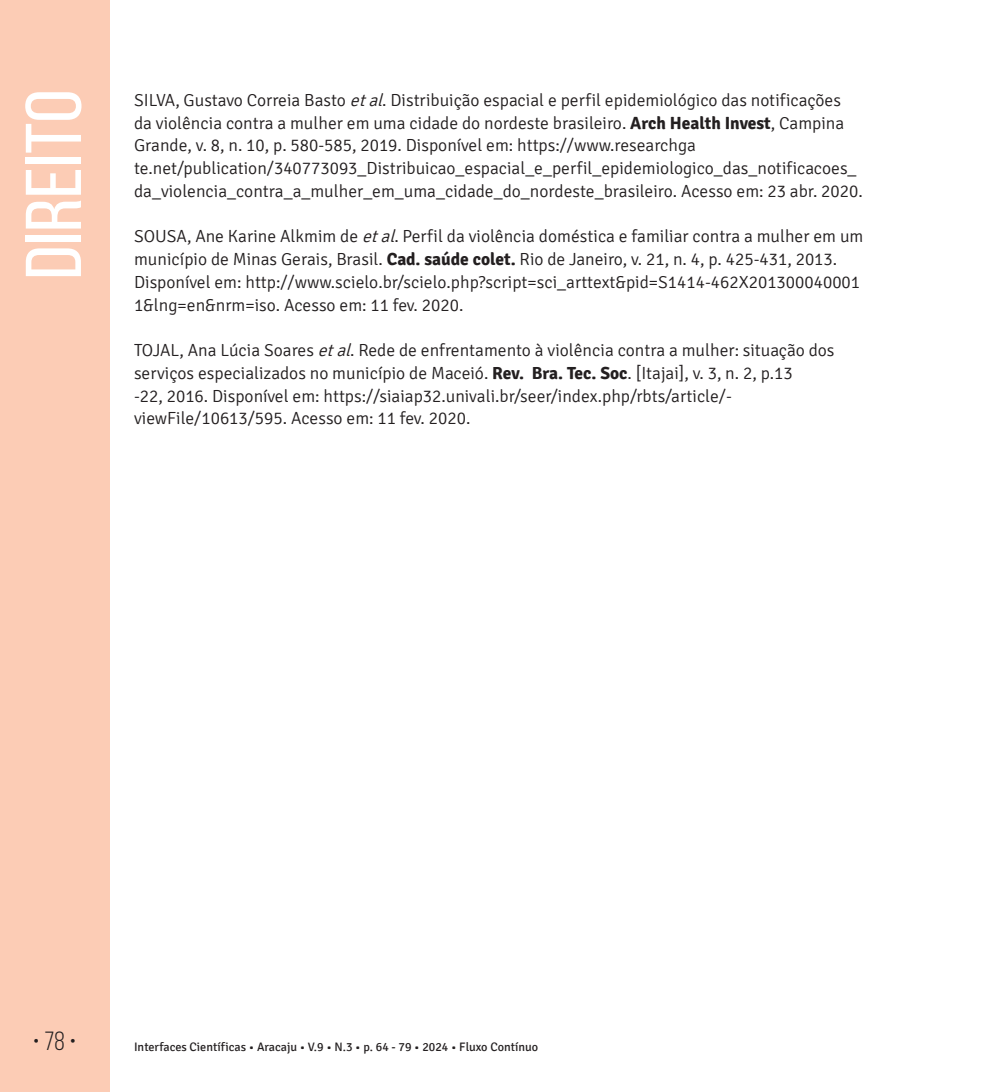
<style>
.page{position:relative;width:993px;height:1092px;background:#fff}
.page>*{position:absolute;margin:0;border:0;box-sizing:border-box;transform-origin:0 0}
.t1{font:78.75px "Bebas Neue";color:#fff;scale:1.09 1}
.t2{font:26.25px "Bebas Neue";color:#231f20}
.t3{font:300 17.5px/22.8px "Signika";color:#231f20}
.t4{font:12.25px "Signika";color:#231f20}
.s1{font-style:italic}
.s2{font-weight:700}
</style>
<div class="page">
<div style="left:0;top:0;width:109px;height:1091px;background:#fcccb5"></div>
<h1 class="t1" style="left:11px;top:279px;width:176px;rotate:-90deg">Direito</h1>
<p class="t3" style="left:134px;top:89px;width:730px">SILVA, Gustavo Correia Basto <span class="s1">etal</span>. Distribuição espacial e perfil epidemiológico das notificações da violência contra a mulher em uma cidade do nordeste brasileiro. <span class="s2">Arch Health Invest</span>, Campina Grande, v. 8, n. 10, p. 580-585, 2019. Disponível em: https://www.researchga te.net/publication/340773093_Distribuicao_espacial_e_perfil_epidemiologico_das_notificacoes_ da_violencia_contra_a_mulher_em_uma_cidade_do_nordeste_brasileiro. Acesso em: 23 abr. 2020.</p>
<p class="t3" style="left:134px;top:225px;width:730px">SOUSA, Ane Karine Alkmim de <span class="s1">etal</span>. Perfil da violência doméstica e familiar contra a mulher em um município de Minas Gerais, Brasil. <span class="s2">Cad. saúde colet.</span> Rio de Janeiro, v. 21, n. 4, p. 425-431, 2013.<br>Disponível em: http://www.scielo.br/scielo.php?script=sci_arttext&amp;pid=S1414-462X201300040001<br>1&amp;lng=en&amp;nrm=iso. Acesso em: 11 fev. 2020.</p>
<p class="t3" style="left:134px;top:339px;width:701px">TOJAL, Ana Lúcia Soares <span class="s1">etal</span>. Rede de enfrentamento à violência contra a mulher: situação dos serviços especializados no município de Maceió. <span class="s2">Rev. Bra. Tec. Soc</span>. [Itajai], v. 3, n. 2, p.13<br>-22, 2016. Disponível em: https://siaiap32.univali.br/seer/index.php/rbts/article/- viewFile/10613/595. Acesso em: 11 fev. 2020.</p>
<h2 class="t2" style="left:33px;top:1026px;width:45px">• 78 •</h2>
<p class="t4" style="left:134px;top:1040px;width:405px">Interfaces Científicas • Aracaju • V.9 • N.3 • p. 64 - 79 • 2024 • Fluxo Contínuo</p>
</div>
